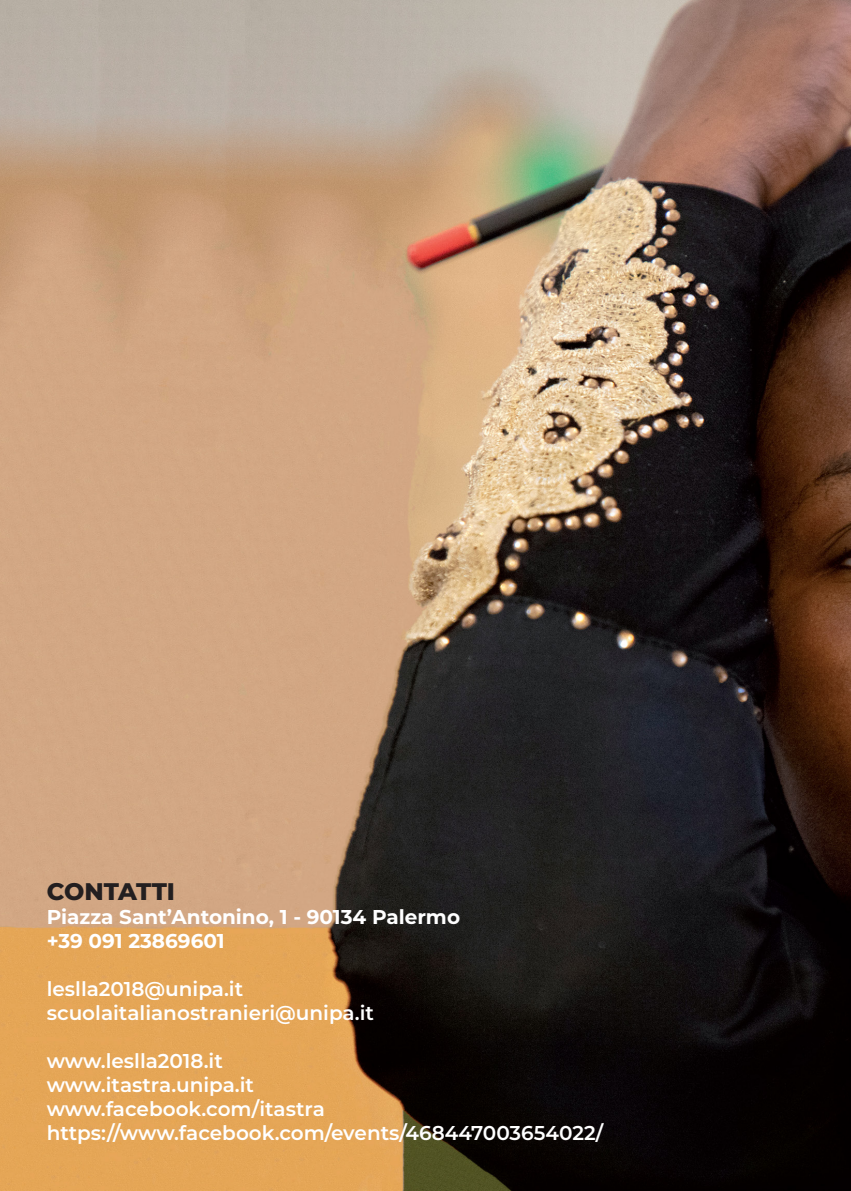
<style>
.page{position:relative;width:851px;height:1191px;background:#fff}
.page>*{position:absolute;margin:0;border:0;box-sizing:border-box;transform-origin:0 0}
.t1{font:800 24px "Montserrat";color:#231f20}
.t2{font:600 20px/24px "Montserrat";color:#fff}
.t3{font:700 20px/24px "Montserrat";color:#fff}
</style>
<div class="page">
<img style="left:0;top:0;width:850px;height:1191px">
<div style="left:815px;top:929px;width:35px;height:262px;background:#040000"></div>
<p class="t1" style="left:47px;top:874px;width:130px">CONTATTI</p>
<p class="t3" style="left:47px;top:904px;width:415px">Piazza Sant’Antonino, 1 - 90134 Palermo +39 091 23869601</p>
<p class="t2" style="left:47px;top:976px;width:328px">leslla2018@unipa.it scuolaitalianostranieri@unipa.it</p>
<p class="t2" style="left:47px;top:1048px;width:558px">www.leslla2018.it<br>www.itastra.unipa.it<br>www.facebook.com/itastra https://www.facebook.com/events/468447003654022/</p>
</div>
